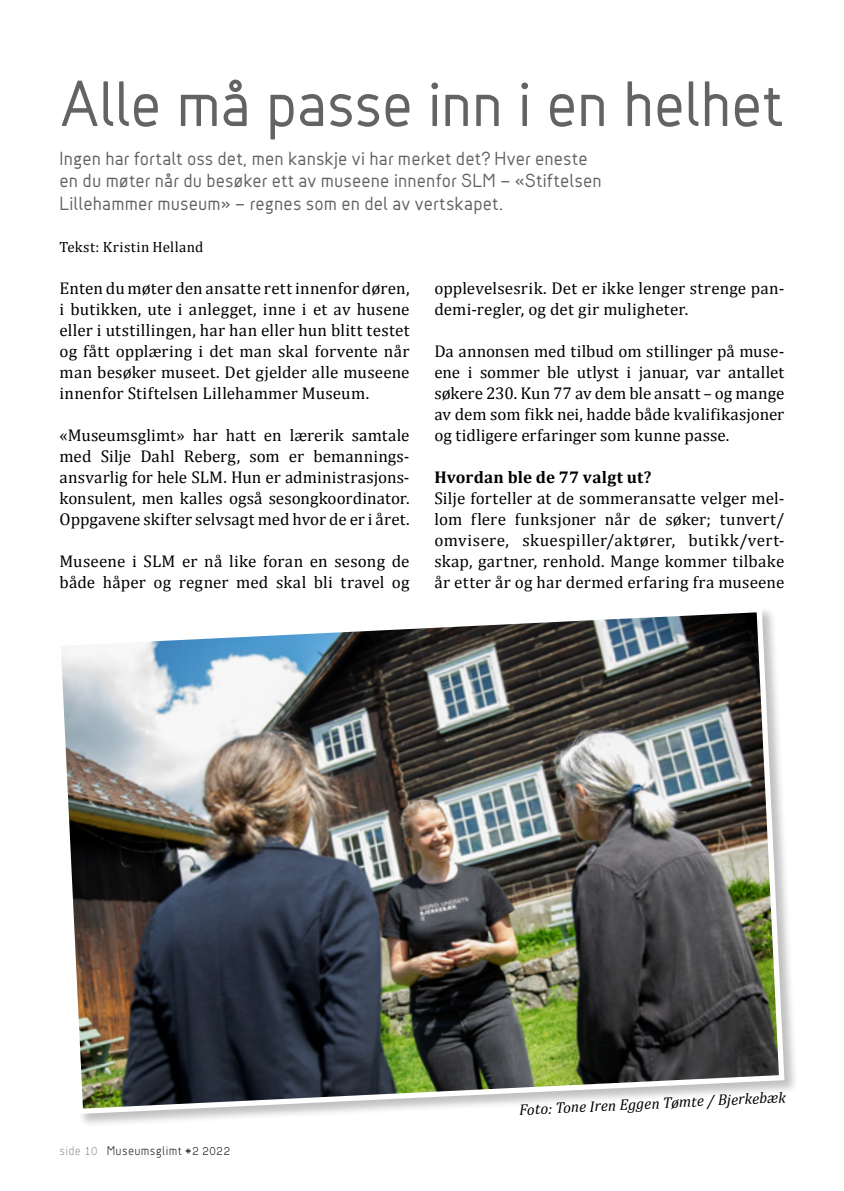
<style>
.page{position:relative;width:844px;height:1191px;background:#fff}
.page>*{position:absolute;margin:0;border:0;box-sizing:border-box;transform-origin:0 0}
.t1{font:61.95px "Jacobs Sans";letter-spacing:-.01em;color:#646363}
.t2{font:18.38px/22.8px "Jacobs Sans";letter-spacing:.005em;color:#646363}
.t3{font:17.15px/21px "Cambria";letter-spacing:.01em;color:#000;text-align:justify}
.t4{font:700 17.15px "Cambria";letter-spacing:.005em;color:#000}
.t5{font:italic 15.22px "Cambria";color:#000}
.t6{font:14.88px "Cambria";letter-spacing:.025em;color:#000}
.t7{font:300 12.25px "Jacobs Sans";letter-spacing:.025em;color:#000}
.s1{color:#878787}
</style>
<div class="page">
<div style="left:55px;top:606px;width:743px;height:522px;background:#000;opacity:.25"></div>
<img style="left:55px;top:606px;width:732px;height:510px">
<h1 class="t1" style="left:60px;top:65px;width:725px">Alle må passe inn i en helhet</h1>
<p class="t2" style="left:60px;top:146px;width:543px">Ingen har fortalt oss det, men kanskje vi har merket det? Hver eneste en du møter når du besøker ett av museene innenfor SLM – «Stiftelsen<br>Lillehammer museum» – regnes som en del av vertskapet.</p>
<p class="t6" style="left:60px;top:238px;width:145px">Tekst: Kristin Helland</p>
<p class="t3" style="left:60px;top:278px;width:351px">Enten du møter den ansatte rett innenfor døren, i butikken, ute i anlegget, inne i et av husene eller i utstillingen, har han eller hun blitt testet og fått opplæring i det man skal forvente når man besøker museet. Det gjelder alle museene innenfor Stiftelsen Lillehammer Museum.</p>
<p class="t3" style="left:60px;top:425px;width:351px">«Museumsglimt» har hatt en lærerik samtale med Silje Dahl Reberg, som er bemannings&shy;ansvarlig for hele SLM. Hun er administrasjons&shy;konsulent, men kalles også sesongkoordinator.<br>Oppgavene skifter selvsagt med hvor de er i året.</p>
<p class="t3" style="left:60px;top:551px;width:351px">Museene i SLM er nå like foran en sesong de både håper og regner med skal bli travel og</p>
<p class="t3" style="left:434px;top:278px;width:351px">opplevelsesrik. Det er ikke lenger strenge pan&shy;demi-regler, og det gir muligheter.</p>
<p class="t3" style="left:434px;top:341px;width:351px">Da annonsen med tilbud om stillinger på muse&shy;ene i sommer ble utlyst i januar, var antallet søkere 230. Kun 77 av dem ble ansatt – og mange av dem som fikk nei, hadde både kvalifikasjoner og tidligere erfaringer som kunne passe.</p>
<p class="t4" style="left:434px;top:465px;width:218px">Hvordan ble de 77 valgt ut?</p>
<p class="t3" style="left:434px;top:488px;width:351px">Silje forteller at de sommeransatte velger mel&shy;lom flere funksjoner når de søker; tunvert/ omvisere, skuespiller/aktører, butikk/vert&shy;skap, gartner, renhold. Mange kommer tilbake år etter år og har dermed erfaring fra museene</p>
<p class="t7" style="left:60px;top:1143px;width:172px"><span class="s1">side 10</span> Museumsglimt #2 2022</p>
<p class="t5" style="left:518px;top:1099px;width:268px;rotate:-3deg">Foto: Tone Iren Eggen Tømte / Bjerkebæk</p>
</div>
